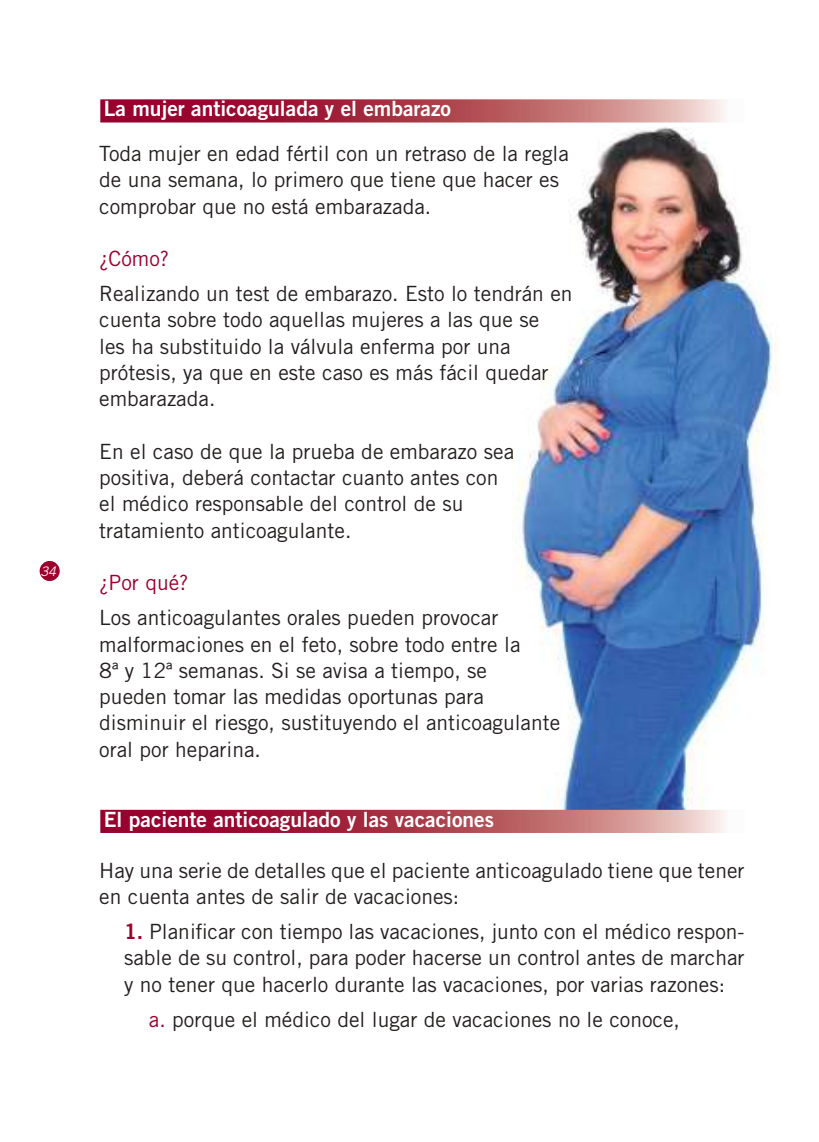
<style>
.page{position:relative;width:819px;height:1142px;background:#fff}
.page>*{position:absolute;margin:0;border:0;box-sizing:border-box;transform-origin:0 0}
.t1{font:21px/26.2px "Trade Gothic";color:#241f1f}
.t2{font:21px "Trade Gothic Bold Two";color:#fff}
.t3{font:21px "Trade Gothic";color:#9b002d}
.t4{font:italic 13.12px "Trade Gothic";color:#fff}
.s1{font-family:"Trade Gothic Bold Two";color:#9b002d}
.s2{color:#9b002d}
</style>
<div class="page">
<img style="left:512px;top:122px;width:265px;height:687px">
<svg style="left:100px;top:99px;width:624px;height:23px;background:#b44c5d"></svg>
<svg style="left:100px;top:809px;width:624px;height:23px;background:#b44f60"></svg>
<div style="left:40px;top:560px;width:20px;height:21px;background:#9b002d;border-radius:50%"></div>
<p class="t4" style="left:41px;top:563px;width:17px">34</p>
<p class="t2" style="left:104px;top:96px;width:349px">La mujer anticoagulada y el embarazo</p>
<p class="t1" style="left:99px;top:140px;width:471px">Toda mujer en edad fértil con un retraso de la regla de una semana, lo primero que tiene que hacer es comprobar que no está embarazada.</p>
<p class="t3" style="left:99px;top:246px;width:71px">¿Cómo?</p>
<p class="t1" style="left:99px;top:280px;width:475px">Realizando un test de embarazo. Esto lo tendrán en cuenta sobre todo aquellas mujeres a las que se<br>les ha substituido la válvula enferma por una prótesis, ya que en este caso es más fácil quedar embarazada.</p>
<p class="t1" style="left:99px;top:438px;width:416px">En el caso de que la prueba de embarazo sea positiva, deberá contactar cuanto antes con el médico responsable del control de su tratamiento anticoagulante.</p>
<p class="t3" style="left:99px;top:570px;width:91px">¿Por qué?</p>
<p class="t1" style="left:99px;top:604px;width:462px">Los anticoagulantes orales pueden provocar malformaciones en el feto, sobre todo entre la<br>8ª y 12ª semanas. Si se avisa a tiempo, se<br>pueden tomar las medidas oportunas para disminuir el riesgo, sustituyendo el anticoagulante oral por heparina.</p>
<p class="t2" style="left:104px;top:806px;width:392px">El paciente anticoagulado y las vacaciones</p>
<p class="t1" style="left:99px;top:856px;width:646px">Hay una serie de detalles que el paciente anticoagulado tiene que tener en cuenta antes de salir de vacaciones:</p>
<p class="t1" style="left:124px;top:917px;width:622px;text-align:justify"><span class="s1">1.</span> Planificar con tiempo las vacaciones, junto con el médico respon&shy;sable de su control, para poder hacerse un control antes de marchar y no tener que hacerlo durante las vacaciones, por varias razones:</p>
<p class="t1" style="left:149px;top:1005px;width:532px"><span class="s2">a.</span> porque el médico del lugar de vacaciones no le conoce,</p>
</div>
